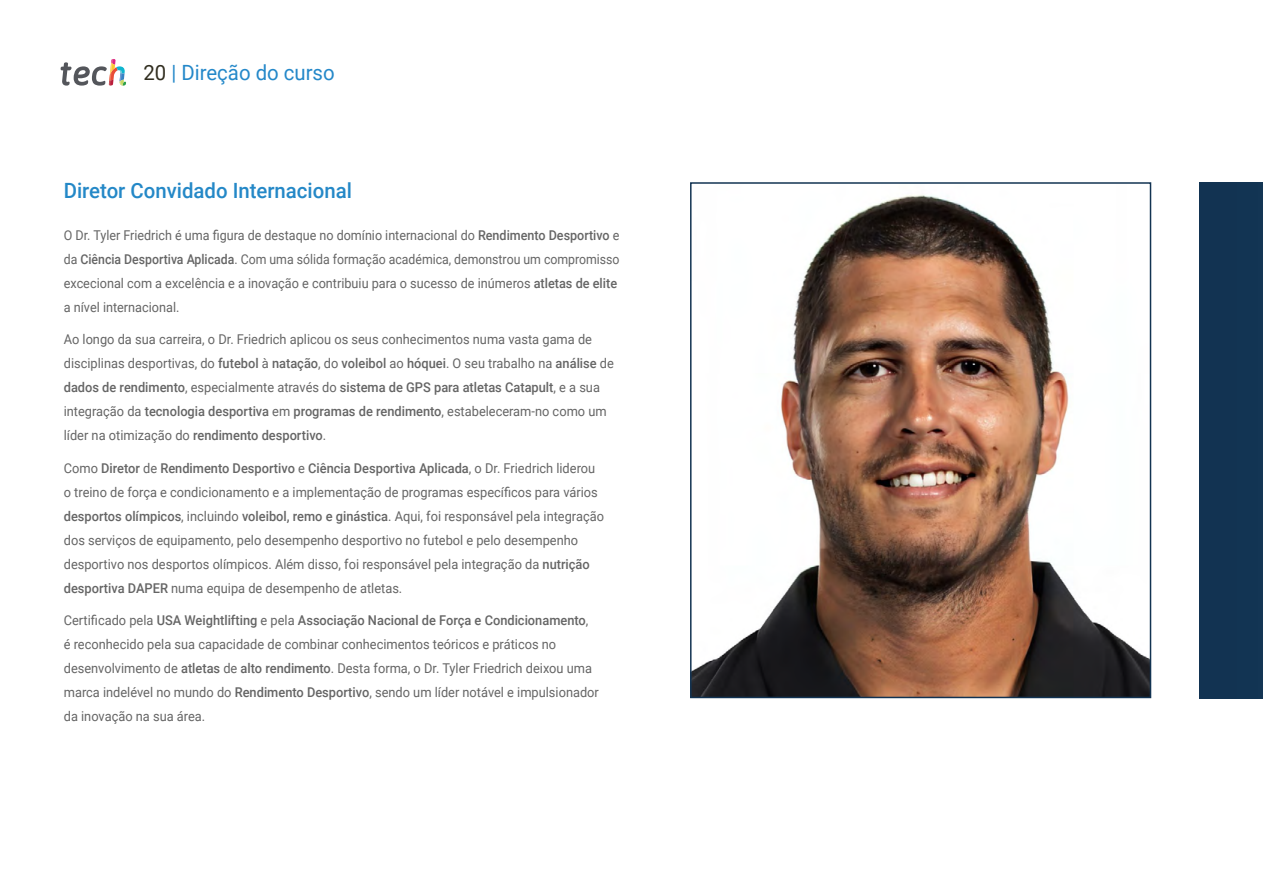
<style>
.page{position:relative;width:1263px;height:893px;background:#fff}
.page>*{position:absolute;margin:0;border:0;box-sizing:border-box;transform-origin:0 0}
.t1{font:500 21px "Roboto";color:#2488c7}
.t2{font:21px "Roboto";color:#2488c9}
.t3{font:13.5px/24px "Roboto";color:#656565;scale:.95 1}
.t4{font:13.5px/24px "Roboto";color:#656565;scale:.93 1}
.s1{color:#312e20}
.s2{font-weight:500}
</style>
<div class="page">
<img style="left:693px;top:195px;width:455px;height:500px">
<div style="left:690px;top:182px;width:461px;height:516px;border:2px solid #123352"></div>
<div style="left:1199px;top:182px;width:64px;height:516px;background:#123352"></div>
<svg style="left:61px;top:59px;width:65px;height:27px"></svg>
<h1 class="t2" style="left:144px;top:57px;width:193px"><span class="s1">20</span> | Direção do curso</h1>
<h1 class="t1" style="left:64px;top:176px;width:290px">Diretor Convidado Internacional</h1>
<p class="t4" style="left:64px;top:222px;width:599px">O Dr. Tyler Friedrich é uma figura de destaque no domínio internacional do <span class="s2">Rendimento Desportivo</span> e da <span class="s2">Ciência Desportiva Aplicada</span>. Com uma sólida formação académica, demonstrou um compromisso excecional com a excelência e a inovação e contribuiu para o sucesso de inúmeros <span class="s2">atletas de elite </span>a nível internacional.</p>
<p class="t3" style="left:64px;top:327px;width:581px">Ao longo da sua carreira, o Dr. Friedrich aplicou os seus conhecimentos numa vasta gama de disciplinas desportivas, do <span class="s2">futebol</span> à <span class="s2">natação</span>, do <span class="s2">voleibol</span> ao <span class="s2">hóquei</span>. O seu trabalho na <span class="s2">análise</span> de <span class="s2">dados de rendimento</span>, especialmente através do <span class="s2">sistema de GPS para atletas Catapult</span>, e a sua integração da <span class="s2">tecnologia desportiva</span> em <span class="s2">programas de rendimento</span>, estabeleceram-no como um líder na otimização do <span class="s2">rendimento desportivo</span>.</p>
<p class="t3" style="left:64px;top:455px;width:570px">Como <span class="s2">Diretor</span> de <span class="s2">Rendimento Desportivo</span> e <span class="s2">Ciência Desportiva Aplicada</span>, o Dr. Friedrich liderou o treino de força e condicionamento e a implementação de programas específicos para vários <span class="s2">desportos olímpicos</span>, incluindo <span class="s2">voleibol, remo e ginástica</span>. Aqui, foi responsável pela integração dos serviços de equipamento, pelo desempenho desportivo no futebol e pelo desempenho desportivo nos desportos olímpicos. Além disso, foi responsável pela integração da <span class="s2">nutrição desportiva DAPER</span> numa equipa de desempenho de atletas.</p>
<p class="t3" style="left:64px;top:608px;width:565px">Certificado pela <span class="s2">USA Weightlifting</span> e pela <span class="s2">Associação Nacional de Força e Condicionamento</span>,<br>é reconhecido pela sua capacidade de combinar conhecimentos teóricos e práticos no desenvolvimento de <span class="s2">atletas</span> de <span class="s2">alto rendimento</span>. Desta forma, o Dr. Tyler Friedrich deixou uma marca indelével no mundo do <span class="s2">Rendimento Desportivo</span>, sendo um líder notável e impulsionador da inovação na sua área.</p>
</div>
